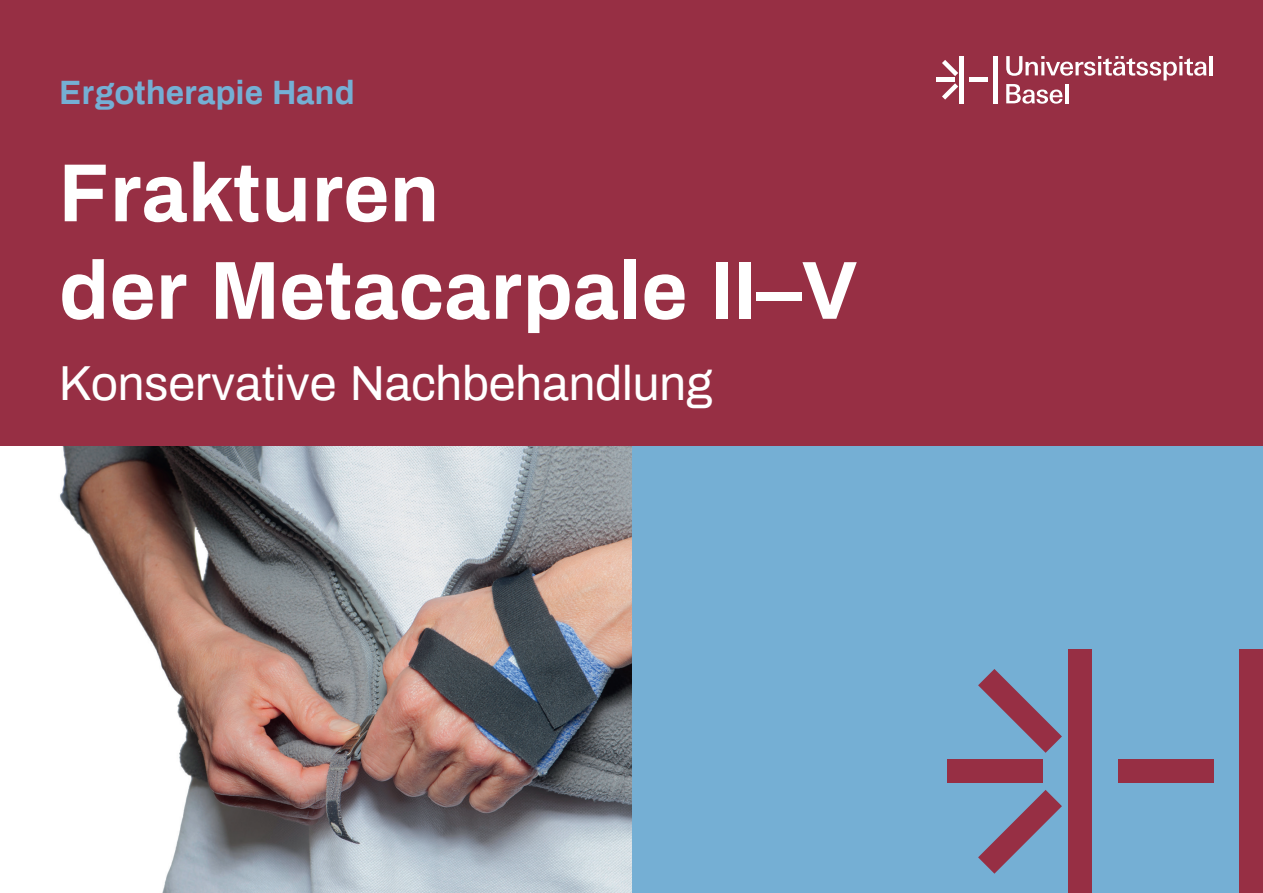
<style>
.page{position:relative;width:1263px;height:893px;background:#972f44}
.page>*{position:absolute;margin:0;border:0;box-sizing:border-box;transform-origin:0 0}
.A4_Cover_Titel_AR_B_55_65Pt{font:700 82.5px/97.5px "Archivo";color:#fff}
.A4_Cover_Titel_AR_B_55_65Pt-2{font:48px "Archivo";color:#fff}
.A4_Cover_Kategorie_22_27Pt{font:700 33px "Archivo";color:#75afd4}
</style>
<div class="page">
<div style="left:0;top:446px;width:1263px;height:447px;background:#75afd4"></div>
<img style="left:0;top:446px;width:631px;height:447px">
<div style="left:1069px;top:650px;width:23px;height:243px;background:#972f44"></div>
<div style="left:1240px;top:650px;width:23px;height:243px;background:#972f44"></div>
<div style="left:1118px;top:760px;width:96px;height:23px;background:#972f44"></div>
<div style="left:947px;top:760px;width:96px;height:23px;background:#972f44"></div>
<svg style="left:978px;top:669px;width:84px;height:84px"></svg>
<svg style="left:978px;top:790px;width:84px;height:84px"></svg>
<div style="left:959px;top:56px;width:5px;height:47px;background:#fff"></div>
<hr style="left:993px;top:56px;width:4px;height:47px;background:#fff">
<div style="left:969px;top:77px;width:19px;height:5px;background:#fff"></div>
<div style="left:936px;top:77px;width:18px;height:5px;background:#fff"></div>
<svg style="left:942px;top:60px;width:16px;height:16px"></svg>
<svg style="left:942px;top:83px;width:16px;height:17px"></svg>
<hr style="left:1209px;top:56px;width:3px;height:19px;background:#fff">
<svg style="left:1006px;top:56px;width:200px;height:48px"></svg>
<hr style="left:1065px;top:84px;width:3px;height:19px;background:#fff">
<p class="A4_Cover_Kategorie_22_27Pt" style="left:60px;top:68px;width:297px">Ergotherapie Hand</p>
<p class="A4_Cover_Titel_AR_B_55_65Pt" style="left:59px;top:141px;width:799px">Frakturen<br>der Metacarpale II–V</p>
<p class="A4_Cover_Titel_AR_B_55_65Pt-2" style="left:59px;top:348px;width:655px">Konservative Nachbehandlung</p>
</div>
